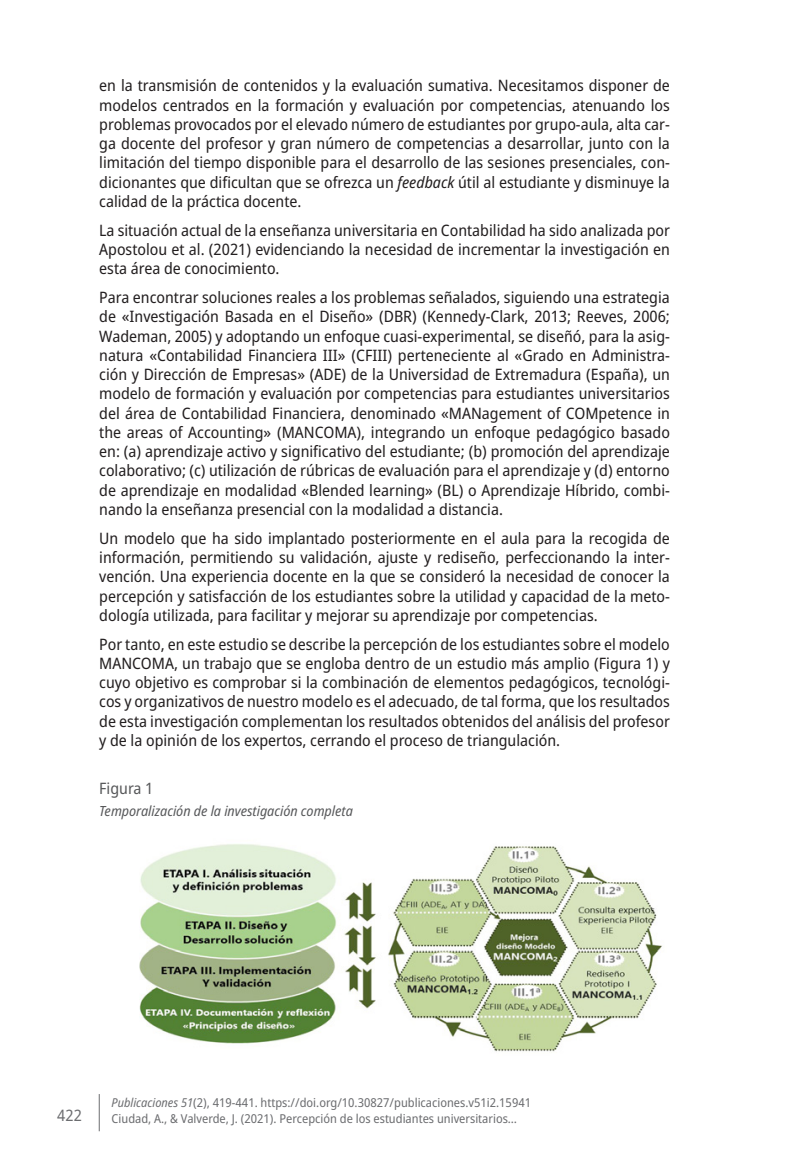
<style>
.page{position:relative;width:794px;height:1166px;background:#fff}
.page>*{position:absolute;margin:0;border:0;box-sizing:border-box;transform-origin:0 0}
.t1{font:semi-condensed 15.75px/19.2px "Noto Sans";color:#231f20;text-align:justify}
.sps_figuras_num{font:semi-condensed 15.75px "Noto Sans";color:#57585a}
.t2{font:semi-condensed 15.75px "Noto Sans";color:#6c6d70}
.sps_figuras_titulo{font:italic semi-condensed 14px "Noto Sans";color:#57585a}
.t3{font:semi-condensed 12.25px "Noto Sans";color:#6c6d70}
.s1{font-style:italic}
</style>
<div class="page">
<hr style="left:99px;top:1094px;width:1px;height:37px;background:#6c6d70">
<img style="left:139px;top:844px;width:523px;height:208px">
<p class="t1" style="left:99px;top:76px;width:572px">en la transmisión de contenidos y la evaluación sumativa. Necesitamos disponer de modelos centrados en la formación y evaluación por competencias, atenuando los problemas provocados por el elevado número de estudiantes por grupo-aula, alta car&shy;ga docente del profesor y gran número de competencias a desarrollar, junto con la limitación del tiempo disponible para el desarrollo de las sesiones presenciales, con&shy;dicionantes que dificultan que se ofrezca un <span class="s1">feedback</span> útil al estudiante y disminuye la calidad de la práctica docente.</p>
<p class="t1" style="left:99px;top:221px;width:572px">La situación actual de la enseñanza universitaria en Contabilidad ha sido analizada por Apostolou et al. (2021) evidenciando la necesidad de incrementar la investigación en esta área de conocimiento.</p>
<p class="t1" style="left:99px;top:288px;width:572px">Para encontrar soluciones reales a los problemas señalados, siguiendo una estrategia de «Investigación Basada en el Diseño» (DBR) (Kennedy-Clark, 2013; Reeves, 2006; Wademan, 2005) y adoptando un enfoque cuasi-experimental, se diseñó, para la asig&shy;natura «Contabilidad Financiera III» (CFIII) perteneciente al «Grado en Administra&shy;ción y Dirección de Empresas» (ADE) de la Universidad de Extremadura (España), un modelo de formación y evaluación por competencias para estudiantes universitarios del área de Contabilidad Financiera, denominado «MANagement of COMpetence in the areas of Accounting» (MANCOMA), integrando un enfoque pedagógico basado en: (a) aprendizaje activo y significativo del estudiante; (b) promoción del aprendizaje colaborativo; (c) utilización de rúbricas de evaluación para el aprendizaje y (d) entorno de aprendizaje en modalidad «Blended learning» (BL) o Aprendizaje Híbrido, combi&shy;nando la enseñanza presencial con la modalidad a distancia.</p>
<p class="t1" style="left:99px;top:529px;width:572px">Un modelo que ha sido implantado posteriormente en el aula para la recogida de información, permitiendo su validación, ajuste y rediseño, perfeccionando la inter&shy;vención. Una experiencia docente en la que se consideró la necesidad de conocer la percepción y satisfacción de los estudiantes sobre la utilidad y capacidad de la meto&shy;dología utilizada, para facilitar y mejorar su aprendizaje por competencias.</p>
<p class="t1" style="left:99px;top:635px;width:572px">Por tanto, en este estudio se describe la percepción de los estudiantes sobre el modelo MANCOMA, un trabajo que se engloba dentro de un estudio más amplio (Figura 1) y cuyo objetivo es comprobar si la combinación de elementos pedagógicos, tecnológi&shy;cos y organizativos de nuestro modelo es el adecuado, de tal forma, que los resultados de esta investigación complementan los resultados obtenidos del análisis del profesor y de la opinión de los expertos, cerrando el proceso de triangulación.</p>
<p class="sps_figuras_num" style="left:99px;top:777px;width:56px">Figura 1</p>
<p class="sps_figuras_titulo" style="left:99px;top:801px;width:255px">Temporalización de la investigación completa</p>
<p class="t3" style="left:112px;top:1094px;width:421px"><span class="s1">Publicaciones 51</span>(2), 419-441. https://doi.org/10.30827/publicaciones.v51i2.15941</p>
<p class="t2" style="left:57px;top:1104px;width:26px">422</p>
<p class="t3" style="left:112px;top:1110px;width:407px">Ciudad, A., &amp; Valverde, J. (2021). Percepción de los estudiantes universitarios…</p>
</div>
